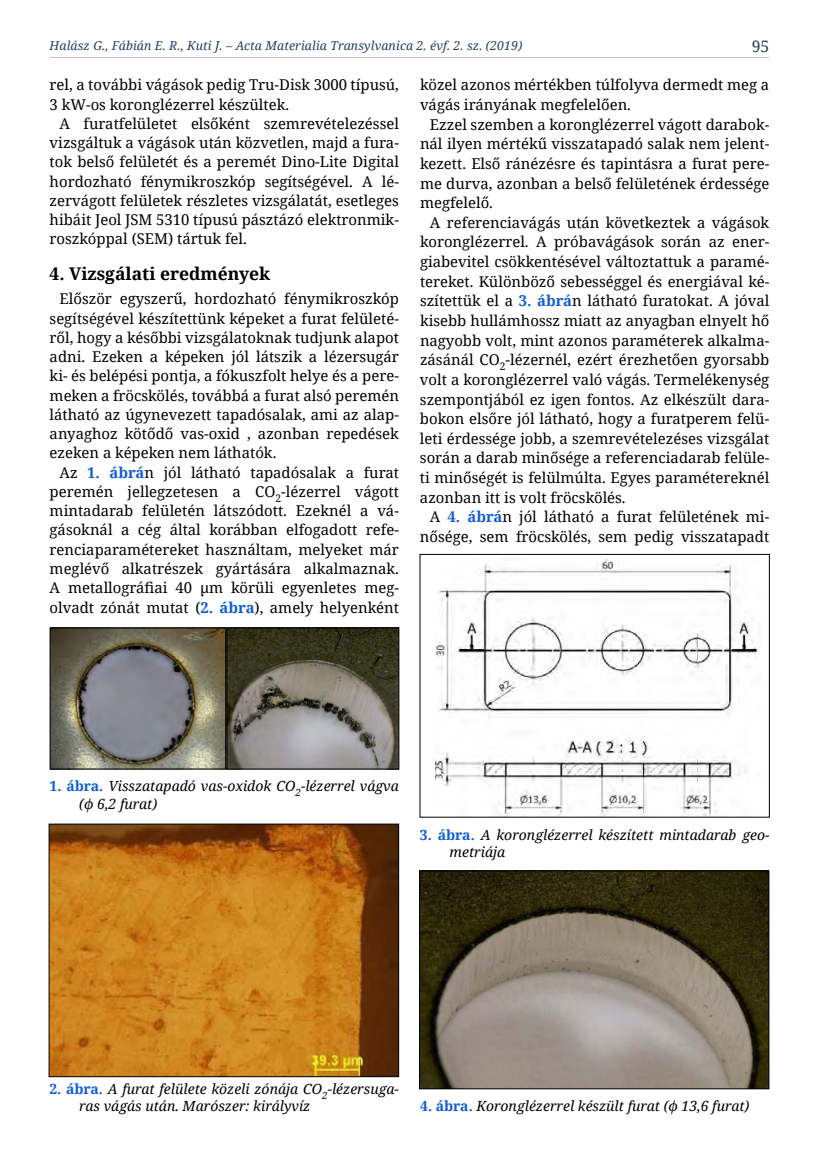
<style>
.page{position:relative;width:819px;height:1161px;background:#fff}
.page>*{position:absolute;margin:0;border:0;box-sizing:border-box;transform-origin:0 0}
.t1{font:700 17.5px "Noto Serif";color:#000}
.t2{font:15.75px "Noto Serif";color:#244061}
.t3{font:14.88px "Noto Serif";color:#000}
.t4{font:italic 14px/17.5px "Noto Serif";color:#000}
.t5{font:italic 12.25px "Noto Serif";letter-spacing:.01em;color:#244061}
.s1{font-weight:700;color:#0f5dd8}
.s2{font-weight:700;font-style:normal;color:#0f5dd8}
</style>
<div class="page">
<hr style="left:50px;top:57px;width:719px;height:1px;background:#c6c6c6">
<img style="left:52px;top:628px;width:345px;height:141px">
<div style="left:50px;top:628px;width:176px;height:141px;border:1px solid #000"></div>
<div style="left:227px;top:628px;width:172px;height:141px;border:1px solid #000"></div>
<img style="left:421px;top:873px;width:346px;height:214px">
<div style="left:419px;top:871px;width:350px;height:218px;border:1px solid #000"></div>
<img style="left:436px;top:558px;width:324px;height:257px">
<img style="left:51px;top:826px;width:346px;height:249px">
<div style="left:49px;top:824px;width:350px;height:253px;border:1px solid #000"></div>
<p class="t5" style="left:50px;top:37px;width:474px">Halász G., Fábián E. R., Kuti J. – Acta Materialia Transylvanica 2. évf. 2. sz. (2019)</p>
<p class="t2" style="left:751px;top:35px;width:19px">95</p>
<p class="t3" style="left:50px;top:75px;width:351px">rel, a további vágások pedig Tru-Disk 3000 típusú,</p>
<p class="t3" style="left:50px;top:94px;width:241px">3 kW-os koronglézerrel készültek.</p>
<p class="t3" style="left:60px;top:113px;width:341px">A furatfelületet elsőként szemrevételezéssel</p>
<p class="t3" style="left:50px;top:132px;width:351px">vizsgáltuk a vágások után közvetlen, majd a fura-</p>
<p class="t3" style="left:50px;top:152px;width:351px">tok belső felületét és a peremét Dino-Lite Digital</p>
<p class="t3" style="left:50px;top:171px;width:351px">hordozható fénymikroszkóp segítségével. A lé-</p>
<p class="t3" style="left:50px;top:190px;width:351px">zervágott felületek részletes vizsgálatát, esetleges</p>
<p class="t3" style="left:50px;top:209px;width:351px">hibáit Jeol JSM 5310 típusú pásztázó elektronmik-</p>
<p class="t3" style="left:50px;top:229px;width:199px">roszkóppal (SEM) tártuk fel.</p>
<p class="t1" style="left:50px;top:262px;width:222px">4. Vizsgálati eredmények</p>
<p class="t3" style="left:60px;top:289px;width:341px">Először egyszerű, hordozható fénymikroszkóp</p>
<p class="t3" style="left:50px;top:308px;width:351px">segítségével készítettünk képeket a furat felületé-</p>
<p class="t3" style="left:50px;top:327px;width:351px">ről, hogy a későbbi vizsgálatoknak tudjunk alapot</p>
<p class="t3" style="left:50px;top:347px;width:351px">adni. Ezeken a képeken jól látszik a lézersugár</p>
<p class="t3" style="left:50px;top:366px;width:351px">ki- és belépési pontja, a fókuszfolt helye és a pere-</p>
<p class="t3" style="left:50px;top:385px;width:351px">meken a fröcskölés, továbbá a furat alsó peremén</p>
<p class="t3" style="left:50px;top:404px;width:351px">látható az úgynevezett tapadósalak, ami az alap-</p>
<p class="t3" style="left:50px;top:424px;width:351px">anyaghoz kötődő vas-oxid , azonban repedések</p>
<p class="t3" style="left:50px;top:443px;width:228px">ezeken a képeken nem láthatók.</p>
<p class="t3" style="left:60px;top:462px;width:341px">Az <span class="s1">1. ábrá</span>n jól látható tapadósalak a furat</p>
<p class="t3" style="left:50px;top:481px;width:351px">peremén jellegzetesen a CO<sub>2</sub>-lézerrel vágott</p>
<p class="t3" style="left:50px;top:501px;width:351px">mintadarab felületén látszódott. Ezeknél a vá-</p>
<p class="t3" style="left:50px;top:520px;width:351px">gásoknál a cég által korábban elfogadott refe-</p>
<p class="t3" style="left:50px;top:539px;width:351px">renciaparamétereket használtam, melyeket már</p>
<p class="t3" style="left:50px;top:558px;width:351px">meglévő alkatrészek gyártására alkalmaznak.</p>
<p class="t3" style="left:50px;top:578px;width:351px">A metallográfiai 40 µm körüli egyenletes meg-</p>
<p class="t3" style="left:50px;top:597px;width:351px">olvadt zónát mutat (<span class="s1">2. ábra</span>), amely helyenként</p>
<p class="t3" style="left:420px;top:75px;width:351px">közel azonos mértékben túlfolyva dermedt meg a</p>
<p class="t3" style="left:420px;top:94px;width:212px">vágás irányának megfelelően.</p>
<p class="t3" style="left:430px;top:114px;width:341px">Ezzel szemben a koronglézerrel vágott darabok-</p>
<p class="t3" style="left:420px;top:134px;width:351px">nál ilyen mértékű visszatapadó salak nem jelent-</p>
<p class="t3" style="left:420px;top:153px;width:351px">kezett. Első ránézésre és tapintásra a furat pere-</p>
<p class="t3" style="left:420px;top:173px;width:351px">me durva, azonban a belső felületének érdessége</p>
<p class="t3" style="left:420px;top:193px;width:74px">megfelelő.</p>
<p class="t3" style="left:430px;top:212px;width:341px">A referenciavágás után következtek a vágások</p>
<p class="t3" style="left:420px;top:232px;width:351px">koronglézerrel. A próbavágások során az ener-</p>
<p class="t3" style="left:420px;top:251px;width:351px">giabevitel csökkentésével változtattuk a paramé-</p>
<p class="t3" style="left:420px;top:271px;width:351px">tereket. Különböző sebességgel és energiával ké-</p>
<p class="t3" style="left:420px;top:291px;width:351px">szítettük el a <span class="s1">3. ábrá</span>n látható furatokat. A jóval</p>
<p class="t3" style="left:420px;top:310px;width:351px">kisebb hullámhossz miatt az anyagban elnyelt hő</p>
<p class="t3" style="left:420px;top:330px;width:351px">nagyobb volt, mint azonos paraméterek alkalma-</p>
<p class="t3" style="left:420px;top:350px;width:351px">zásánál CO<sub>2</sub>-lézernél, ezért érezhetően gyorsabb</p>
<p class="t3" style="left:420px;top:369px;width:351px">volt a koronglézerrel való vágás. Termelékenység</p>
<p class="t3" style="left:420px;top:389px;width:351px">szempontjából ez igen fontos. Az elkészült dara-</p>
<p class="t3" style="left:420px;top:409px;width:351px">bokon elsőre jól látható, hogy a furatperem felü-</p>
<p class="t3" style="left:420px;top:428px;width:351px">leti érdessége jobb, a szemrevételezéses vizsgálat</p>
<p class="t3" style="left:420px;top:448px;width:351px">során a darab minősége a referenciadarab felüle-</p>
<p class="t3" style="left:420px;top:467px;width:351px">ti minőségét is felülmúlta. Egyes paramétereknél</p>
<p class="t3" style="left:420px;top:487px;width:207px">azonban itt is volt fröcskölés.</p>
<p class="t3" style="left:430px;top:507px;width:341px">A <span class="s1">4. ábrá</span>n jól látható a furat felületének mi-</p>
<p class="t3" style="left:420px;top:526px;width:351px">nősége, sem fröcskölés, sem pedig visszatapadt</p>
<p class="t4" style="left:79px;top:777px;width:321px;text-indent:-30px"><span class="s2">1. ábra.</span> Visszatapadó vas-oxidok CO<sub>2</sub>-lézerrel vágva (φ 6,2 furat)</p>
<p class="t4" style="left:449px;top:825px;width:321px;text-indent:-30px"><span class="s2">3. ábra.</span> A koronglézerrel készített mintadarab geo&shy;metriája</p>
<p class="t4" style="left:79px;top:1079px;width:321px;text-indent:-30px"><span class="s2">2. ábra.</span> A furat felülete közeli zónája CO<sub>2</sub>-lézersuga&shy;ras vágás után. Marószer: királyvíz</p>
<p class="t4" style="left:420px;top:1097px;width:331px"><span class="s2">4. ábra.</span> Koronglézerrel készült furat (φ 13,6 furat)</p>
</div>
